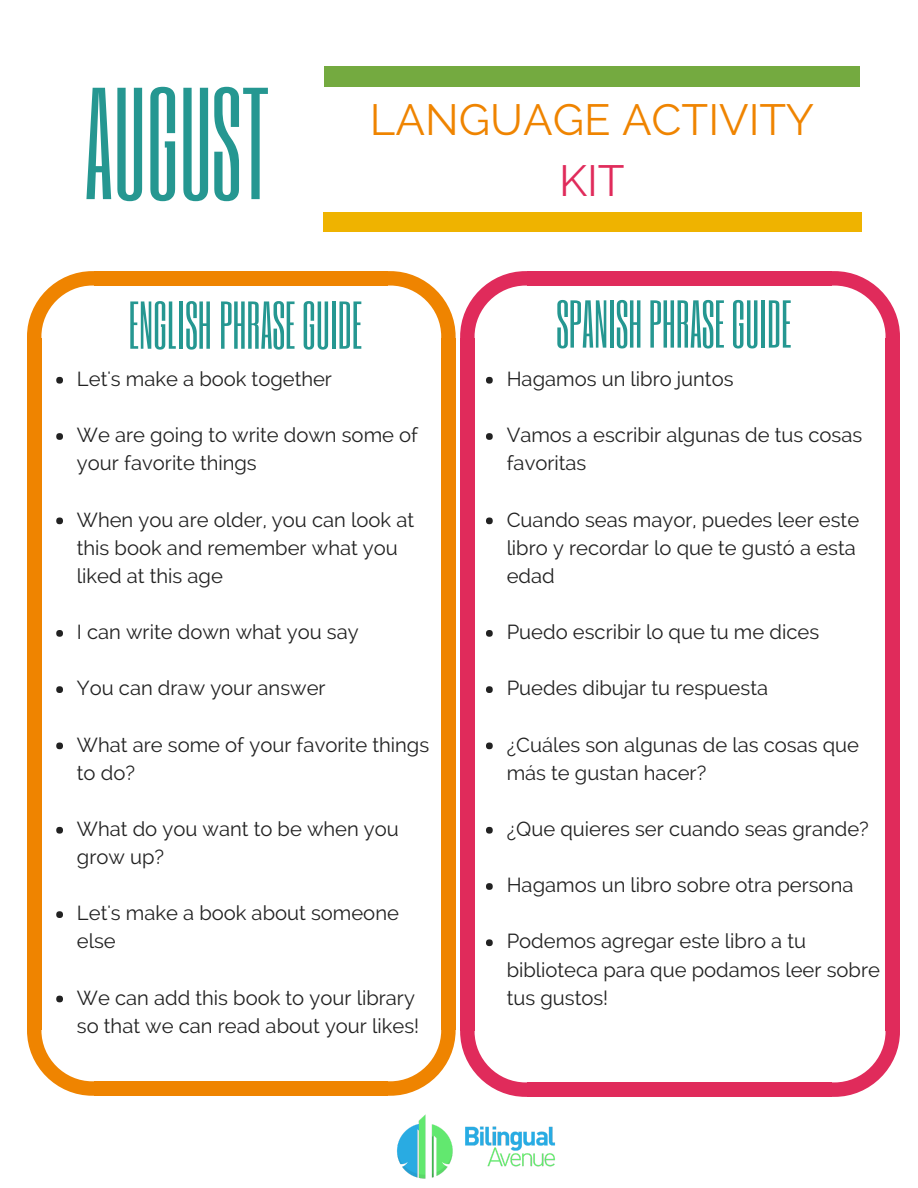
<style>
.page{position:relative;width:918px;height:1188px;background:#fff}
.page>*{position:absolute;margin:0;border:0;box-sizing:border-box;transform-origin:0 0}
.t1{font:132px "Six Caps";color:#259791}
.t2{font:55.95px "Six Caps";color:#259791}
.t3{font:43.65px "Raleway";color:#ef8400}
.t4{font:43.65px "Raleway";color:#e02b5b}
.t5{font:20.25px/28.2px "Raleway";color:#222}
</style>
<div class="page">
<div style="left:324px;top:67px;width:535px;height:20px;background:#74aa40"></div>
<div style="left:323px;top:212px;width:539px;height:20px;background:#efb300"></div>
<svg style="left:27px;top:271px;width:67px;height:70px"></svg>
<div style="left:94px;top:271px;width:294px;height:15px;background:#ef8400"></div>
<div style="left:27px;top:338px;width:14px;height:692px;background:#ef8400"></div>
<div style="left:94px;top:1081px;width:294px;height:15px;background:#ef8400"></div>
<svg style="left:27px;top:1025px;width:67px;height:71px"></svg>
<div style="left:441px;top:338px;width:15px;height:692px;background:#ef8400"></div>
<svg style="left:388px;top:271px;width:140px;height:68px"></svg>
<svg style="left:832px;top:271px;width:68px;height:70px"></svg>
<div style="left:528px;top:271px;width:304px;height:15px;background:#e02b5b"></div>
<div style="left:460px;top:339px;width:15px;height:692px;background:#e02b5b"></div>
<div style="left:528px;top:1082px;width:304px;height:15px;background:#e02b5b"></div>
<svg style="left:422px;top:1030px;width:71px;height:40px"></svg>
<div style="left:886px;top:339px;width:14px;height:692px;background:#e02b5b"></div>
<svg style="left:832px;top:1027px;width:68px;height:70px"></svg>
<div style="left:56px;top:377px;width:7px;height:7px;background:#222;border-radius:50%"></div>
<div style="left:56px;top:433px;width:7px;height:7px;background:#222;border-radius:50%"></div>
<div style="left:56px;top:518px;width:7px;height:6px;background:#222;border-radius:50%"></div>
<div style="left:56px;top:630px;width:7px;height:7px;background:#222;border-radius:50%"></div>
<div style="left:56px;top:686px;width:7px;height:7px;background:#222;border-radius:50%"></div>
<div style="left:56px;top:742px;width:7px;height:7px;background:#222;border-radius:50%"></div>
<div style="left:56px;top:827px;width:7px;height:7px;background:#222;border-radius:50%"></div>
<div style="left:56px;top:911px;width:7px;height:7px;background:#222;border-radius:50%"></div>
<div style="left:56px;top:996px;width:7px;height:6px;background:#222;border-radius:50%"></div>
<div style="left:486px;top:377px;width:7px;height:7px;background:#222;border-radius:50%"></div>
<div style="left:486px;top:433px;width:7px;height:7px;background:#222;border-radius:50%"></div>
<div style="left:486px;top:518px;width:7px;height:6px;background:#222;border-radius:50%"></div>
<div style="left:486px;top:630px;width:7px;height:7px;background:#222;border-radius:50%"></div>
<div style="left:486px;top:686px;width:7px;height:7px;background:#222;border-radius:50%"></div>
<div style="left:486px;top:742px;width:7px;height:7px;background:#222;border-radius:50%"></div>
<div style="left:486px;top:827px;width:7px;height:7px;background:#222;border-radius:50%"></div>
<div style="left:486px;top:883px;width:7px;height:7px;background:#222;border-radius:50%"></div>
<div style="left:486px;top:939px;width:7px;height:7px;background:#222;border-radius:50%"></div>
<img style="left:388px;top:1070px;width:167px;height:109px">
<h1 class="t1" style="left:84px;top:53px;width:187px">AUGUST</h1>
<h3 class="t3" style="left:370px;top:94px;width:446px">LANGUAGE ACTIVITY</h3>
<h3 class="t4" style="left:559px;top:155px;width:67px">KIT</h3>
<h2 class="t2" style="left:129px;top:287px;width:235px">ENGLISH PHRASEGUIDE</h2>
<p class="t5" style="left:77px;top:365px;width:257px">Let's make a book together</p>
<p class="t5" style="left:77px;top:421px;width:343px">We are going to write down some of your favorite things</p>
<p class="t5" style="left:77px;top:505px;width:339px">When you are older, you can look at this book and remember what you liked at this age</p>
<p class="t5" style="left:77px;top:618px;width:283px">I can write down what you say</p>
<p class="t5" style="left:77px;top:674px;width:250px">You can draw your answer</p>
<p class="t5" style="left:77px;top:730px;width:354px">What are some of your favorite things to do?</p>
<p class="t5" style="left:77px;top:815px;width:324px">What do you want to be when you grow up?</p>
<p class="t5" style="left:77px;top:899px;width:323px">Let's make a book about someone else</p>
<p class="t5" style="left:77px;top:983px;width:344px">We can add this book to your library so that we can read about your likes!</p>
<h2 class="t2" style="left:556px;top:286px;width:237px">SPANISHPHRASEGUIDE</h2>
<p class="t5" style="left:507px;top:365px;width:228px">Hagamos un libro juntos</p>
<p class="t5" style="left:507px;top:421px;width:357px">Vamos a escribir algunas de tus cosas favoritas</p>
<p class="t5" style="left:507px;top:505px;width:354px">Cuando seas mayor, puedes leer este libro y recordar lo que te gustó a esta edad</p>
<p class="t5" style="left:507px;top:618px;width:314px">Puedo escribir lo que tu me dices</p>
<p class="t5" style="left:507px;top:674px;width:263px">Puedes dibujar tu respuesta</p>
<p class="t5" style="left:507px;top:730px;width:354px">¿Cuáles son algunas de las cosas que más te gustan hacer?</p>
<p class="t5" style="left:507px;top:815px;width:364px">¿Que quieres ser cuando seas grande?</p>
<p class="t5" style="left:507px;top:871px;width:348px">Hagamos un libro sobre otra persona</p>
<p class="t5" style="left:507px;top:927px;width:375px">Podemos agregar este libro a tu biblioteca para que podamos leer sobre tus gustos!</p>
</div>
